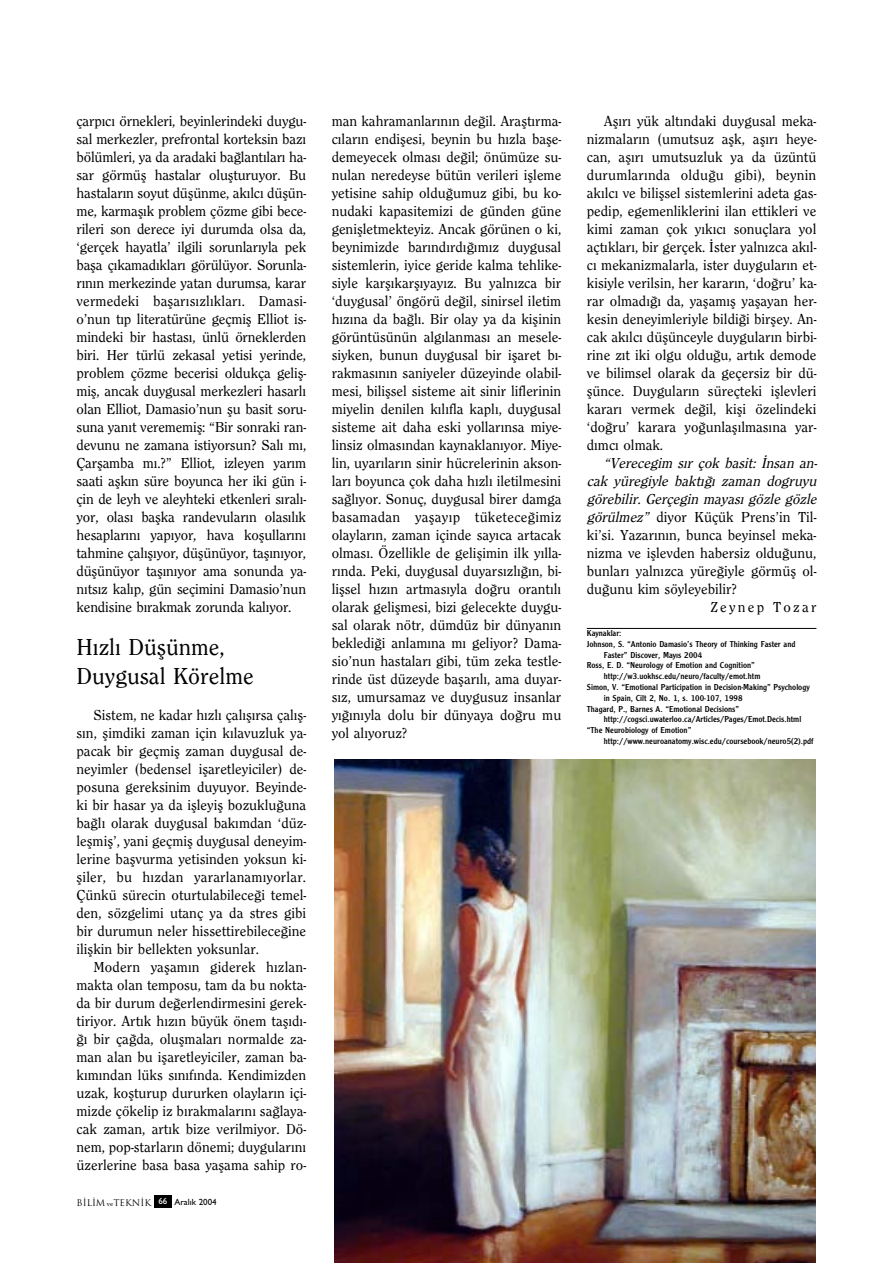
<style>
.page{position:relative;width:893px;height:1263px;background:#fff}
.page>*{position:absolute;margin:0;border:0;box-sizing:border-box;transform-origin:0 0}
.t1{font:500 24px/28.8px "Clearface";color:#000}
.t2{font:500 15px/18px "Clearface";color:#000;text-align:justify}
.t3{font:italic 500 15px "Clearface";color:#000}
.t4{font:500 15px "Clearface";letter-spacing:.15em;color:#000}
.t5{font:9px "Clearface Gothic";color:#000}
.t6{font:9px "Trajan";color:#000}
.s1{font-family:"Bookman Old Style";font-size:6px}
.s2{font-family:"Gill Sans";font-weight:500}
.s3{font-style:italic}
</style>
<div class="page">
<hr style="left:587px;top:628px;width:229px;height:1px;background:#000">
<div style="left:154px;top:1195px;width:17px;height:13px;background:#000"></div>
<img style="left:335px;top:760px;width:480px;height:503px">
<p class="t2" style="left:77px;top:112px;width:231px">çarp›c› örnekleri, beyinlerindeki duygu&shy;sal merkezler, prefrontal korteksin baz› bölümleri, ya da aradaki ba¤lant›lar› ha&shy;sar görmüfl hastalar oluflturuyor. Bu hastalar›n soyut düflünme, ak›lc› düflün&shy;me, karmafl›k problem çözme gibi bece&shy;rileri son derece iyi durumda olsa da, ‘gerçek hayatla’ ilgili sorunlar›yla pek bafla ç›kamad›klar› görülüyor. Sorunla&shy;r›n›n merkezinde yatan durumsa, karar vermedeki baflar›s›zl›klar›. Damasi&shy;o’nun t›p literatürüne geçmifl Elliot is&shy;mindeki bir hastas›, ünlü örneklerden biri. Her türlü zekasal yetisi yerinde, problem çözme becerisi oldukça gelifl&shy;mifl, ancak duygusal merkezleri hasarl› olan Elliot, Damasio’nun flu basit soru&shy;suna yan›t verememifl: “Bir sonraki ran&shy;devunu ne zamana istiyorsun? Sal› m›, Çarflamba m›.?” Elliot, izleyen yar›m saati aflk›n süre boyunca her iki gün i&shy;çin de leyh ve aleyhteki etkenleri s›ral›- yor, olas› baflka randevular›n olas›l›k hesaplar›n› yap›yor, hava koflullar›n› tahmine çal›fl›yor, düflünüyor, tafl›n›yor, düflünüyor tafl›n›yor ama sonunda ya&shy;n›ts›z kal›p, gün seçimini Damasio’nun kendisine b›rakmak zorunda kal›yor.</p>
<h1 class="t1" style="left:77px;top:633px;width:179px">H›zl› Düflünme,<br>Duygusal Körelme</h1>
<p class="t2" style="left:77px;top:706px;width:231px;text-indent:17px">Sistem, ne kadar h›zl› çal›fl›rsa çal›fl&shy;s›n, flimdiki zaman için k›lavuzluk ya&shy;pacak bir geçmifl zaman duygusal de&shy;neyimler (bedensel iflaretleyiciler) de&shy;posuna gereksinim duyuyor. Beyinde&shy;ki bir hasar ya da iflleyifl bozuklu¤una ba¤l› olarak duygusal bak›mdan ‘düz&shy;leflmifl’, yani geçmifl duygusal deneyim&shy;lerine baflvurma yetisinden yoksun ki&shy;fliler, bu h›zdan yararlanam›yorlar.<br>Çünkü sürecin oturtulabilece¤i temel&shy;den, sözgelimi utanç ya da stres gibi bir durumun neler hissettirebilece¤ine iliflkin bir bellekten yoksunlar.</p>
<p class="t2" style="left:77px;top:958px;width:231px;text-indent:17px">Modern yaflam›n giderek h›zlan&shy;makta olan temposu, tam da bu nokta&shy;da bir durum de¤erlendirmesini gerek&shy;tiriyor. Art›k h›z›n büyük önem tafl›d›- ¤› bir ça¤da, oluflmalar› normalde za&shy;man alan bu iflaretleyiciler, zaman ba&shy;k›m›ndan lüks s›n›f›nda. Kendimizden uzak, koflturup dururken olaylar›n içi&shy;mizde çökelip iz b›rakmalar›n› sa¤laya&shy;cak zaman, art›k bize verilmiyor. Dö&shy;nem, pop-starlar›n dönemi; duygular›n› üzerlerine basa basa yaflama sahip ro-</p>
<p class="t6" style="left:77px;top:1197px;width:142px">B‹L‹M <span class="s1">ve</span>TEKN‹K <sup>66</sup> <span class="s2">Aral›k 2004</span></p>
<p class="t2" style="left:332px;top:112px;width:231px">man kahramanlar›n›n de¤il. Araflt›rma&shy;c›lar›n endiflesi, beynin bu h›zla bafle&shy;demeyecek olmas› de¤il; önümüze su&shy;nulan neredeyse bütün verileri iflleme yetisine sahip oldu¤umuz gibi, bu ko&shy;nudaki kapasitemizi de günden güne geniflletmekteyiz. Ancak görünen o ki, beynimizde bar›nd›rd›¤›m›z duygusal sistemlerin, iyice geride kalma tehlike&shy;siyle karfl›karfl›yay›z. Bu yaln›zca bir ‘duygusal’ öngörü de¤il, sinirsel iletim h›z›na da ba¤l›. Bir olay ya da kiflinin görüntüsünün alg›lanmas› an mesele&shy;siyken, bunun duygusal bir iflaret b›- rakmas›n›n saniyeler düzeyinde olabil&shy;mesi, biliflsel sisteme ait sinir liflerinin miyelin denilen k›l›fla kapl›, duygusal sisteme ait daha eski yollar›nsa miye&shy;linsiz olmas›ndan kaynaklan›yor. Miye&shy;lin, uyar›lar›n sinir hücrelerinin akson&shy;lar› boyunca çok daha h›zl› iletilmesini sa¤l›yor. Sonuç, duygusal birer damga basamadan yaflay›p tüketece¤imiz olaylar›n, zaman içinde say›ca artacak olmas›. Özellikle de geliflimin ilk y›lla&shy;r›nda. Peki, duygusal duyars›zl›¤›n, bi&shy;liflsel h›z›n artmas›yla do¤ru orant›l› olarak geliflmesi, bizi gelecekte duygu&shy;sal olarak nötr, dümdüz bir dünyan›n bekledi¤i anlam›na m› geliyor? Dama&shy;sio’nun hastalar› gibi, tüm zeka testle&shy;rinde üst düzeyde baflar›l›, ama duyar&shy;s›z, umursamaz ve duygusuz insanlar y›¤›n›yla dolu bir dünyaya do¤ru mu yol al›yoruz?</p>
<p class="t2" style="left:587px;top:112px;width:231px;text-indent:17px">Afl›r› yük alt›ndaki duygusal meka&shy;nizmalar›n (umutsuz aflk, afl›r› heye&shy;can, afl›r› umutsuzluk ya da üzüntü durumlar›nda oldu¤u gibi), beynin ak›lc› ve biliflsel sistemlerini adeta gas&shy;pedip, egemenliklerini ilan ettikleri ve kimi zaman çok y›k›c› sonuçlara yol açt›klar›, bir gerçek. ‹ster yaln›zca ak›l&shy;c› mekanizmalarla, ister duygular›n et&shy;kisiyle verilsin, her karar›n, ‘do¤ru’ ka&shy;rar olmad›¤› da, yaflam›fl yaflayan her&shy;kesin deneyimleriyle bildi¤i birfley. An&shy;cak ak›lc› düflünceyle duygular›n birbi&shy;rine z›t iki olgu oldu¤u, art›k demode ve bilimsel olarak da geçersiz bir dü&shy;flünce. Duygular›n süreçteki ifllevleri karar› vermek de¤il, kifli özelindeki ‘do¤ru’ karara yo¤unlafl›lmas›na yar&shy;d›mc› olmak.</p>
<p class="t3" style="left:604px;top:454px;width:216px">“Verecegim s›r çok basit: ‹nsan an-</p>
<p class="t3" style="left:587px;top:472px;width:233px">cak yüregiyle bakt›¤› zaman dogruyu</p>
<p class="t3" style="left:587px;top:490px;width:233px">görebilir. Gerçegin mayas› gözle gözle</p>
<p class="t2" style="left:587px;top:508px;width:231px"><span class="s3">görülmez”</span> diyor Küçük Prens’in Til-</p>
<p class="t2" style="left:587px;top:526px;width:231px">ki’si. Yazar›n›n, bunca beyinsel meka-</p>
<p class="t2" style="left:587px;top:544px;width:231px">nizma ve ifllevden habersiz oldu¤unu,</p>
<p class="t2" style="left:587px;top:562px;width:231px">bunlar› yaln›zca yüre¤iyle görmüfl ol-</p>
<p class="t2" style="left:587px;top:580px;width:152px">du¤unu kim söyleyebilir?</p>
<p class="t4" style="left:710px;top:598px;width:107px">Zeynep Tozar</p>
<p class="t5" style="left:587px;top:628px;width:36px">Kaynaklar:</p>
<p class="t5" style="left:587px;top:638px;width:210px">Johnson, S. “Antonio Damasio’s Theory of Thinking Faster and</p>
<p class="t5" style="left:604px;top:649px;width:100px">Faster” Discover, May›s 2004</p>
<p class="t5" style="left:587px;top:660px;width:170px">Ross, E. D. “Neurology of Emotion and Cognition”</p>
<p class="t5" style="left:604px;top:671px;width:158px">http://w3.uokhsc.edu/neuro/faculty/emot.htm</p>
<p class="t5" style="left:587px;top:682px;width:224px">Simon, V. “Emotional Participation in Decision-Making” Psychology</p>
<p class="t5" style="left:604px;top:692px;width:140px">in Spain, Cilt 2, No. 1, s. 100-107, 1998</p>
<p class="t5" style="left:587px;top:703px;width:154px">Thagard, P., Barnes A. “Emotional Decisions”</p>
<p class="t5" style="left:604px;top:714px;width:199px">http://cogsci.uwaterloo.ca/Articles/Pages/Emot.Decis.html</p>
<p class="t5" style="left:587px;top:725px;width:106px">“The Neurobiology of Emotion”</p>
<p class="t5" style="left:604px;top:736px;width:211px">http://www.neuroanatomy.wisc.edu/coursebook/neuro5(2).pdf</p>
</div>
